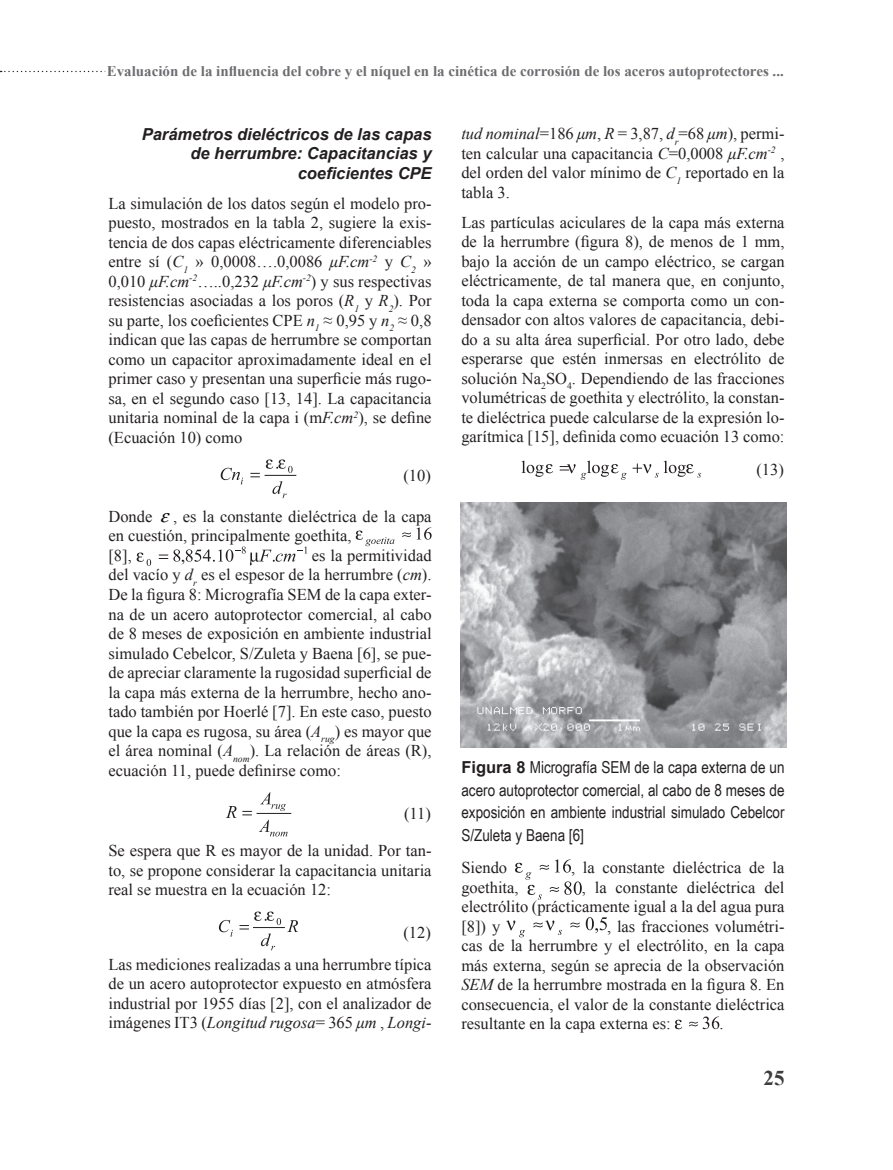
<style>
.page{position:relative;width:893px;height:1170px;background:#fff}
.page>*{position:absolute;margin:0;border:0;box-sizing:border-box;transform-origin:0 0}
.t1{font:700 21px "Times New Roman";color:#3e3e3f}
.t2{font:16.5px/19.5px "Times New Roman";color:#231f20;text-align:justify}
.t3{font:16.5px/22.5px "Arial Narrow";color:#231f20;text-align:justify}
.t4{font:italic 700 16.5px/19.5px "Arial";color:#231f20;text-align:right}
.t5{font:700 15px "Times New Roman";color:#6c6d70}
.s1{font-style:italic}
.s2{font-family:"Arial";font-weight:700}
</style>
<div class="page">
<svg style="left:0;top:71px;width:105px;height:1px"></svg>
<hr style="left:265px;top:475px;width:31px;height:1px;background:#231f20">
<svg style="left:272px;top:481px;width:15px;height:17px"></svg>
<svg style="left:221px;top:467px;width:22px;height:17px"></svg>
<svg style="left:266px;top:459px;width:27px;height:14px"></svg>
<svg style="left:250px;top:473px;width:10px;height:4px"></svg>
<svg style="left:402px;top:527px;width:30px;height:12px"></svg>
<svg style="left:355px;top:530px;width:39px;height:16px"></svg>
<svg style="left:159px;top:546px;width:148px;height:19px"></svg>
<svg style="left:136px;top:552px;width:15px;height:14px"></svg>
<hr style="left:257px;top:813px;width:34px;height:1px;background:#231f20">
<svg style="left:259px;top:819px;width:28px;height:17px"></svg>
<svg style="left:260px;top:792px;width:26px;height:19px"></svg>
<svg style="left:227px;top:806px;width:25px;height:11px"></svg>
<hr style="left:253px;top:927px;width:31px;height:1px;background:#231f20">
<svg style="left:289px;top:920px;width:9px;height:11px"></svg>
<svg style="left:219px;top:919px;width:14px;height:17px"></svg>
<svg style="left:239px;top:911px;width:42px;height:39px"></svg>
<svg style="left:522px;top:460px;width:31px;height:17px"></svg>
<svg style="left:633px;top:460px;width:68px;height:17px"></svg>
<svg style="left:560px;top:460px;width:67px;height:19px"></svg>
<img style="left:460px;top:502px;width:326px;height:246px">
<svg style="left:515px;top:859px;width:67px;height:40px"></svg>
<svg style="left:586px;top:917px;width:21px;height:16px"></svg>
<svg style="left:570px;top:922px;width:10px;height:5px"></svg>
<svg style="left:533px;top:920px;width:29px;height:14px"></svg>
<svg style="left:506px;top:920px;width:19px;height:17px"></svg>
<svg style="left:689px;top:1016px;width:30px;height:13px"></svg>
<svg style="left:675px;top:1019px;width:7px;height:10px"></svg>
<p class="t5" style="left:107px;top:61px;width:679px">Evaluación de la influencia del cobre y el níquel en la cinética de corrosión de los aceros autoprotectores ...</p>
<p class="t4" style="left:142px;top:125px;width:291px">Parámetros dieléctricos de las capas de herrumbre: Capacitancias y coeficientes CPE</p>
<p class="t2" style="left:108px;top:193px;width:325px">La simulación de los datos según el modelo pro&shy;puesto, mostrados en la tabla 2, sugiere la exis&shy;tencia de dos capas eléctricamente diferenciables entre sí (<span class="s1">C</span><sub>1</sub> » 0,0008….0,0086 <span class="s1">μF.cm</span><sup>-2</sup> y <span class="s1">C</span><sub>2</sub> » 0,010 <span class="s1">μF.cm</span><sup>-2</sup>…..0,232 <span class="s1">μF.cm</span><sup>-2</sup>) y sus respectivas resistencias asociadas a los poros (<span class="s1">R</span><sub>1</sub> y <span class="s1">R</span><sub>2</sub>). Por su parte, los coeficientes CPE <span class="s1">n</span><sub>1</sub> ≈ 0,95 y <span class="s1">n</span><sub>2</sub> <span class="s1">≈</span> 0,8 indican que las capas de herrumbre se comportan como un capacitor aproximadamente ideal en el primer caso y presentan una superficie más rugo&shy;sa, en el segundo caso [13, 14]. La capacitancia unitaria nominal de la capa i (m<span class="s1">F.cm</span><sup>2</sup>), se define (Ecuación 10) como</p>
<p class="t2" style="left:403px;top:465px;width:29px">(10)</p>
<p class="t2" style="left:108px;top:506px;width:45px">Donde</p>
<p class="t2" style="left:108px;top:506px;width:325px;text-align:left;text-indent:65px">, es la constante dieléctrica de la capa en cuestión, principalmente goethita,<br>[8],</p>
<p class="t2" style="left:108px;top:545px;width:325px;text-indent:204px">es la permitividad del vacío y <span class="s1">d</span><sub>r</sub> es el espesor de la herrumbre (<span class="s1">cm</span>).<br>De la figura 8: Micrografía SEM de la capa exter&shy;na de un acero autoprotector comercial, al cabo de 8 meses de exposición en ambiente industrial simulado Cebelcor, S/Zuleta y Baena [6], se pue&shy;de apreciar claramente la rugosidad superficial de la capa más externa de la herrumbre, hecho ano&shy;tado también por Hoerlé [7]. En este caso, puesto que la capa es rugosa, su área (<span class="s1">A</span><sub>rug</sub>) es mayor que el área nominal (<span class="s1">A</span><sub>nom</sub>). La relación de áreas (R), ecuación 11, puede definirse como:</p>
<p class="t2" style="left:404px;top:803px;width:28px">(11)</p>
<p class="t2" style="left:108px;top:840px;width:325px">Se espera que R es mayor de la unidad. Por tan&shy;to, se propone considerar la capacitancia unitaria real se muestra en la ecuación 12:</p>
<p class="t2" style="left:108px;top:915px;width:325px;line-height:32.2px;text-align:right">(12)<br>Las mediciones realizadas a una herrumbre típica</p>
<p class="t2" style="left:108px;top:973px;width:325px">de un acero autoprotector expuesto en atmósfera industrial por 1955 días [2], con el analizador de imágenes IT3 (<span class="s1">Longitud rugosa</span>= 365 <span class="s1">μm</span> , <span class="s1">Longi-</span></p>
<p class="t2" style="left:461px;top:123px;width:325px"><span class="s1">tud nominal</span>=186 <span class="s1">μm</span>, <span class="s1">R</span> = 3,87, <span class="s1">d</span><sub>r</sub>=68 <span class="s1">μm</span>), permi&shy;ten calcular una capacitancia <span class="s1">C</span>=0,0008 <span class="s1">μF.cm</span><sup>-2</sup> , del orden del valor mínimo de <span class="s1">C</span><sub>1</sub> reportado en la tabla 3.</p>
<p class="t2" style="left:461px;top:212px;width:325px">Las partículas aciculares de la capa más externa de la herrumbre (figura 8), de menos de 1 mm, bajo la acción de un campo eléctrico, se cargan eléctricamente, de tal manera que, en conjunto, toda la capa externa se comporta como un con&shy;densador con altos valores de capacitancia, debi&shy;do a su alta área superficial. Por otro lado, debe esperarse que estén inmersas en electrólito de solución Na<sub>2</sub>SO<sub>4</sub>. Dependiendo de las fracciones volumétricas de goethita y electrólito, la constan&shy;te dieléctrica puede calcularse de la expresión lo&shy;garítmica [15], definida como ecuación 13 como:</p>
<p class="t2" style="left:756px;top:460px;width:29px">(13)</p>
<p class="t3" style="left:461px;top:755px;width:325px"><span class="s2">Figura 8</span> Micrografía SEM de la capa externa de un acero autoprotector comercial, al cabo de 8 meses de exposición en ambiente industrial simulado Cebelcor S/Zuleta y Baena [6]</p>
<p class="t2" style="left:461px;top:857px;width:47px">Siendo</p>
<p class="t2" style="left:571px;top:857px;width:215px">, la constante dieléctrica de la</p>
<p class="t2" style="left:461px;top:877px;width:59px">goethita,</p>
<p class="t2" style="left:461px;top:877px;width:325px;text-indent:120px">, la constante dieléctrica del electrólito (prácticamente igual a la del agua pura [8]) y</p>
<p class="t2" style="left:461px;top:916px;width:325px;text-indent:146px">, las fracciones volumétri&shy;cas de la herrumbre y el electrólito, en la capa más externa, según se aprecia de la observación <span class="s1">SEM</span> de la herrumbre mostrada en la figura 8. En consecuencia, el valor de la constante dieléctrica resultante en la capa externa es:</p>
<p class="t2" style="left:719px;top:1013px;width:6px">.</p>
<p class="t1" style="left:763px;top:1063px;width:22px">25</p>
</div>
